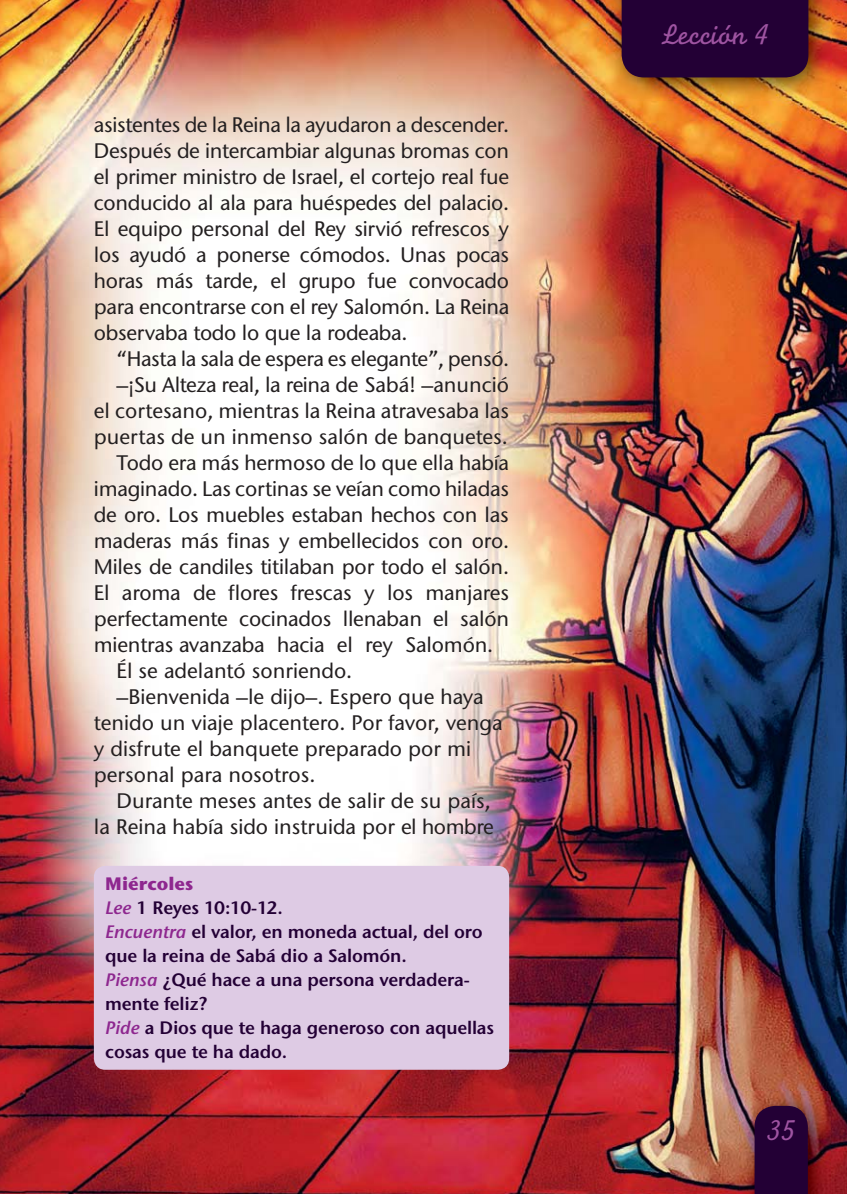
<style>
.page{position:relative;width:847px;height:1194px;background:#fff}
.page>*{position:absolute;margin:0;border:0;box-sizing:border-box;transform-origin:0 0}
.t1{font:30px "Monoline Script MT Std";color:#9e54a1}
.t2{font:500 21px/26px "Stone Sans ITC Std";letter-spacing:-.01em;color:#231f20;text-align:justify}
.t3{font:600 18px/24px "Stone Sans ITC Std";letter-spacing:-.01em;color:#230035}
.s1{font-weight:700;color:#8e278f}
.s2{font-style:italic;color:#8e278f}
</style>
<div class="page">
<img style="left:0;top:0;width:846px;height:1194px">
<div style="left:94px;top:866px;width:415px;height:204px;background:#decbe4;border-radius:11px"></div>
<img style="left:739px;top:1091px;width:91px;height:103px">
<div style="left:754px;top:1106px;width:53px;height:88px;background:#230035"></div>
<img style="left:606px;top:0;width:225px;height:100px">
<div style="left:621px;top:0;width:187px;height:77px;background:#230035"></div>
<p class="t2" style="left:94px;top:113px;width:417px">asistentes de la Reina la ayudaron a descender.<br>Después de intercambiar algunas bromas con el primer ministro de Israel, el cortejo real fue conducido al ala para huéspedes del palacio.<br>El equipo personal del Rey sirvió refrescos y los ayudó a ponerse cómodos. Unas pocas horas más tarde, el grupo fue convocado para encontrarse con el rey Salomón. La Reina observa ba todo lo que la rodeaba.</p>
<p class="t2" style="left:116px;top:347px;width:394px">“Hasta la sala de espera es elegante”, pensó.</p>
<p class="t2" style="left:116px;top:373px;width:394px">–¡Su Alteza real, la reina de Sabá! –anunció</p>
<p class="t2" style="left:94px;top:399px;width:416px">el cortesano, mientras la Reina atravesaba las</p>
<p class="t2" style="left:94px;top:425px;width:415px">puertas de un inmenso salón de banquetes.</p>
<p class="t2" style="left:116px;top:451px;width:394px">Todo era más hermoso de lo que ella había</p>
<p class="t2" style="left:94px;top:477px;width:416px">imaginado. Las cortinas se veían como hiladas</p>
<p class="t2" style="left:94px;top:503px;width:416px">de oro. Los muebles estaban hechos con las</p>
<p class="t2" style="left:94px;top:529px;width:416px">maderas más finas y embellecidos con oro.</p>
<p class="t2" style="left:94px;top:555px;width:416px">Miles de candiles titilaban por todo el salón.</p>
<p class="t2" style="left:94px;top:581px;width:416px">El aroma de flores frescas y los manjares</p>
<p class="t2" style="left:94px;top:607px;width:416px">perfectamente cocinados llenaban el salón</p>
<p class="t2" style="left:94px;top:633px;width:401px">mientras avanzaba hacia el rey Salomón.</p>
<p class="t2" style="left:116px;top:659px;width:237px">Él se adelantó sonriendo.</p>
<p class="t2" style="left:116px;top:685px;width:368px">–Bienvenida –le dijo–. Espero que haya</p>
<p class="t2" style="left:94px;top:711px;width:410px">tenido un viaje placentero. Por favor, venga</p>
<p class="t2" style="left:94px;top:737px;width:378px">y disfrute el banquete preparado por mi</p>
<p class="t2" style="left:94px;top:763px;width:223px">personal para nosotros.</p>
<p class="t2" style="left:116px;top:789px;width:376px">Durante meses antes de salir de su país,</p>
<p class="t2" style="left:94px;top:815px;width:401px">la Reina había sido instruida por el hombre</p>
<p class="t3" style="left:105px;top:873px;width:390px"><span class="s1">Miércoles<br></span><span class="s2">Lee</span> 1 Reyes 10:10-12.<br><span class="s2">Encuentra</span> el valor, en moneda actual, del oro que la reina de Sabá dio a Salomón.<br><span class="s2">Piensa</span> ¿Qué hace a una persona verdadera&shy;mente feliz?<br><span class="s2">Pide</span> a Dios que te haga generoso con aquellas cosas que te ha dado.</p>
<h1 class="t1" style="left:661px;top:23px;width:109px">Lección 4</h1>
<h1 class="t1" style="left:766px;top:1118px;width:30px">35</h1>
</div>
